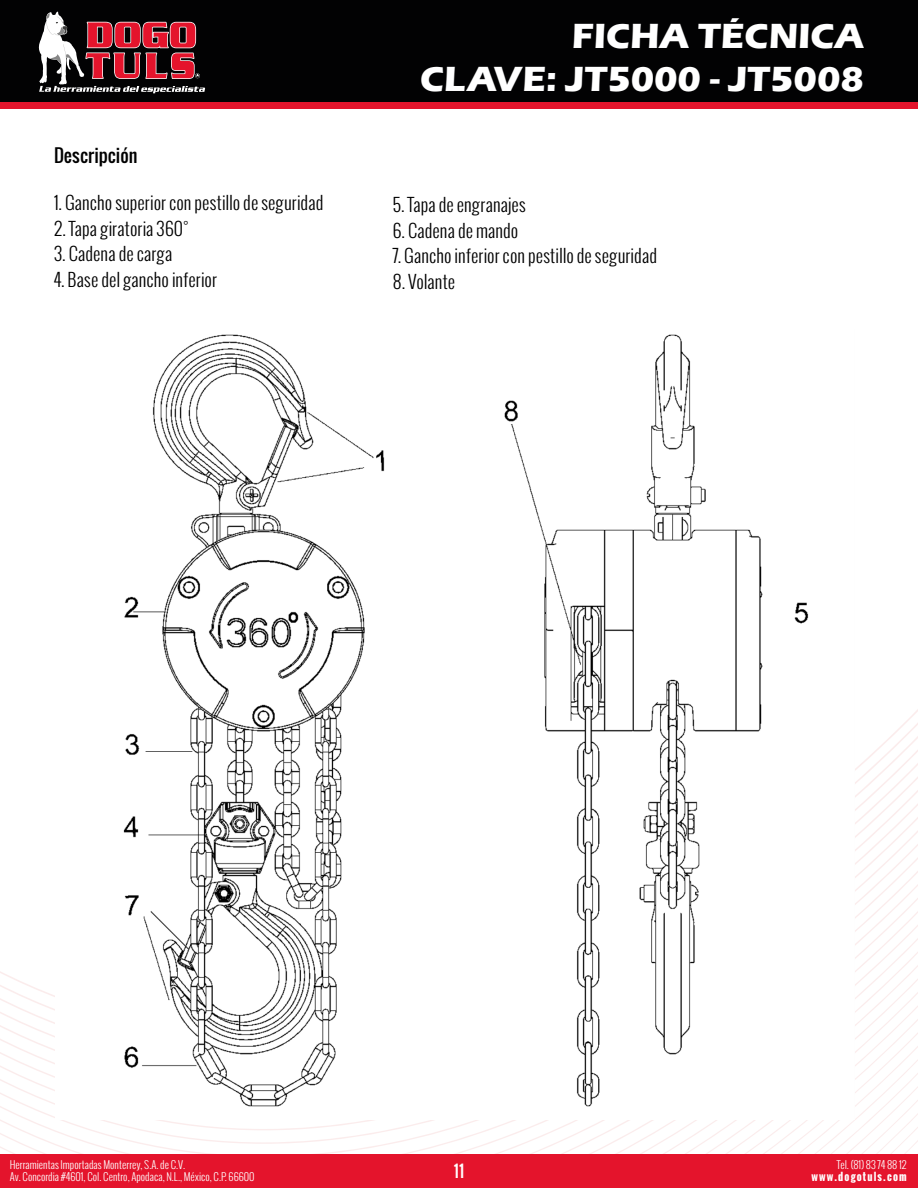
<style>
.page{position:relative;width:918px;height:1188px;background:#fff}
.page>*{position:absolute;margin:0;border:0;box-sizing:border-box;transform-origin:0 0}
.t1{font:700 36px/43.2px "Eras ITC";color:#fff;text-align:right}
.t2{font:300 18px "Oswald";color:#000}
.t3{font:18px "Oswald";color:#000}
.t4{font:16.5px "Oswald";color:#fff}
.t5{font:300 10.5px/12.6px "Oswald";color:#fff}
.t6{font:700 10.5px "Oswald";letter-spacing:.11em;color:#fff}
</style>
<div class="page">
<div style="left:0;top:0;width:918px;height:103px;background:#020203"></div>
<div style="left:0;top:102px;width:918px;height:6px;background:#e4142c"></div>
<svg style="left:38px;top:11px;width:167px;height:82px"></svg>
<svg style="left:0;top:849px;width:918px;height:305px"></svg>
<svg style="left:0;top:1143px;width:149px;height:11px"></svg>
<svg style="left:581px;top:929px;width:337px;height:225px"></svg>
<svg style="left:608px;top:943px;width:310px;height:211px"></svg>
<svg style="left:633px;top:956px;width:285px;height:198px"></svg>
<svg style="left:656px;top:970px;width:262px;height:184px"></svg>
<svg style="left:678px;top:983px;width:240px;height:171px"></svg>
<svg style="left:699px;top:997px;width:219px;height:157px"></svg>
<div style="left:0;top:1154px;width:918px;height:34px;background:#e4142c"></div>
<img style="left:56px;top:334px;width:798px;height:785px">
<p class="t3" style="left:54px;top:142px;width:85px">Descripción</p>
<p class="t2" style="left:54px;top:190px;width:271px">1. Gancho superior con pestillo de seguridad</p>
<p class="t2" style="left:54px;top:216px;width:136px">2. Tapa giratoria 360°</p>
<p class="t2" style="left:54px;top:241px;width:120px">3. Cadena de carga</p>
<p class="t2" style="left:54px;top:267px;width:165px">4. Base del gancho inferior</p>
<h1 class="t1" style="left:420px;top:14px;width:445px">FICHA TÉCNICA<br>CLAVE: JT5000 - JT5008</h1>
<p class="t2" style="left:393px;top:193px;width:135px">5. Tapa de engranajes</p>
<p class="t2" style="left:393px;top:218px;width:127px">6. Cadena de mando</p>
<p class="t2" style="left:393px;top:244px;width:266px">7. Gancho inferior con pestillo de seguridad</p>
<p class="t2" style="left:393px;top:269px;width:64px">8. Volante</p>
<p class="t5" style="left:10px;top:1158px;width:246px">Herramientas Importadas Monterrey, S.A. de C.V.<br>Av. Concordia #4601, Col. Centro, Apodaca, N.L., México, C.P. 66600</p>
<p class="t5" style="left:837px;top:1158px;width:71px">Tel. (81) 83 74 88 12</p>
<p class="t4" style="left:454px;top:1159px;width:12px">11</p>
<p class="t6" style="left:811px;top:1169px;width:97px">www.dogotuls.com</p>
</div>
